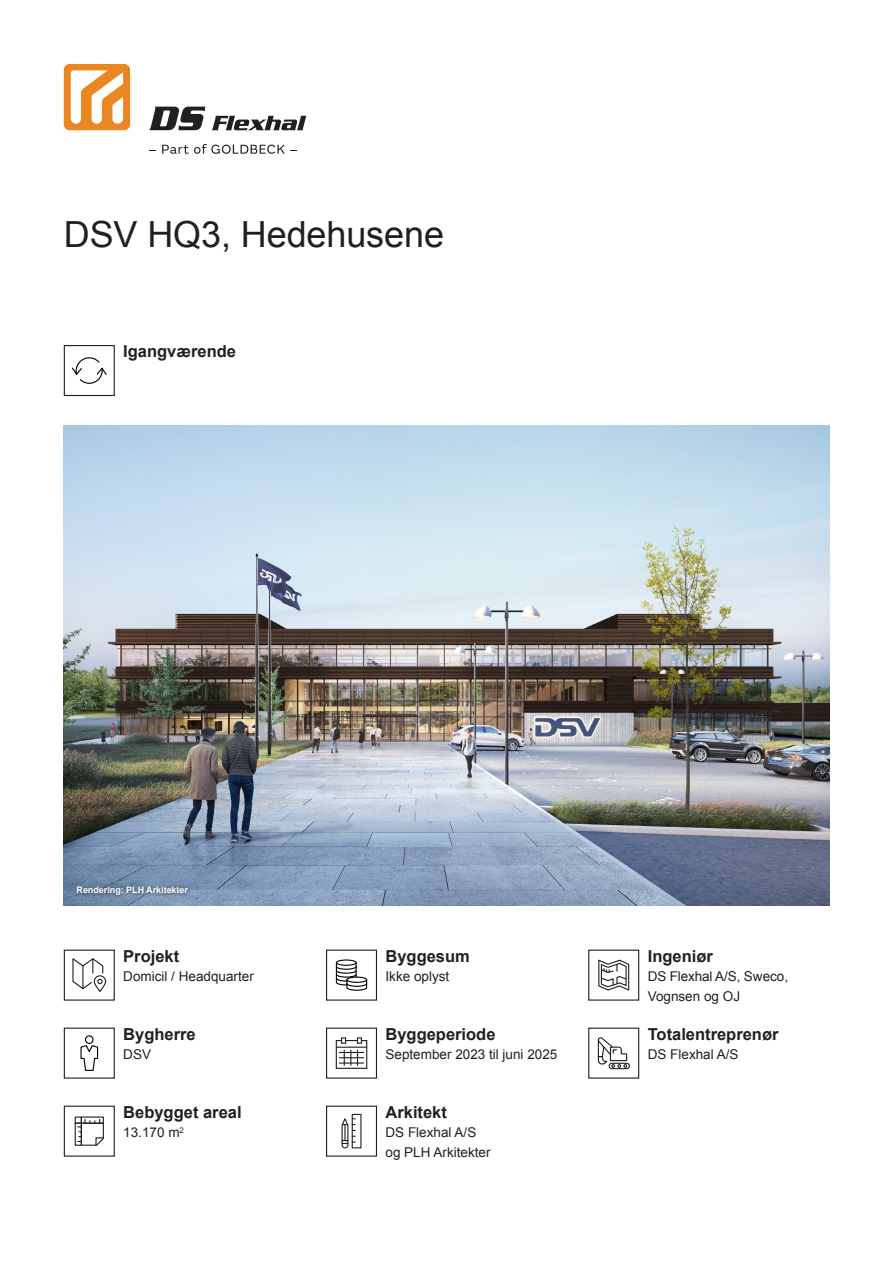
<style>
.page{position:relative;width:893px;height:1263px;background:#fff}
.page>*{position:absolute;margin:0;border:0;box-sizing:border-box;transform-origin:0 0}
.Overskrift{font:36px "Arial";letter-spacing:-.005em;color:#231f20}
.DSF_Icon_Rubrik{font:700 16.5px "Arial";color:#231f20}
.DSF_Icon_Tekst{font:13.5px "Arial";color:#231f20}
.Billednummer_Negativ{font:700 9px "Arial";letter-spacing:-.005em;color:#fff}
</style>
<div class="page">
<svg style="left:162px;top:144px;width:135px;height:10px"></svg>
<svg style="left:64px;top:64px;width:66px;height:66px"></svg>
<svg style="left:149px;top:107px;width:56px;height:23px"></svg>
<svg style="left:212px;top:116px;width:94px;height:14px"></svg>
<img style="left:64px;top:425px;width:765px;height:481px">
<div style="left:73px;top:882px;width:120px;height:17px;background:#231f20;opacity:.75"></div>
<div style="left:94px;top:975px;width:12px;height:17px;border:1px solid #231f20;border-radius:6px"></div>
<svg style="left:72px;top:958px;width:32px;height:32px"></svg>
<div style="left:64px;top:949px;width:51px;height:52px;border:1px solid #231f20"></div>
<svg style="left:72px;top:357px;width:35px;height:27px"></svg>
<div style="left:64px;top:345px;width:51px;height:51px;border:1px solid #231f20"></div>
<div style="left:336px;top:959px;width:21px;height:7px;border:1px solid #000001;border-radius:50%"></div>
<svg style="left:335px;top:961px;width:33px;height:30px"></svg>
<div style="left:326px;top:949px;width:51px;height:52px;border:1px solid #231f20"></div>
<svg style="left:598px;top:959px;width:32px;height:32px"></svg>
<div style="left:588px;top:949px;width:51px;height:52px;border:1px solid #231f20"></div>
<div style="left:85px;top:1035px;width:9px;height:9px;border:1px solid #000001;border-radius:50%"></div>
<svg style="left:80px;top:1045px;width:19px;height:26px"></svg>
<div style="left:64px;top:1027px;width:51px;height:52px;border:1px solid #231f20"></div>
<svg style="left:335px;top:1037px;width:33px;height:32px"></svg>
<div style="left:326px;top:1027px;width:51px;height:52px;border:1px solid #231f20"></div>
<div style="left:609px;top:1063px;width:21px;height:6px;border:1px solid #231f20;border-radius:3px"></div>
<svg style="left:597px;top:1037px;width:31px;height:31px"></svg>
<div style="left:588px;top:1027px;width:51px;height:52px;border:1px solid #231f20"></div>
<div style="left:75px;top:1122px;width:7px;height:24px;border:1px solid #231f20"></div>
<div style="left:75px;top:1116px;width:7px;height:8px;border:1px solid #231f20"></div>
<svg style="left:78px;top:1119px;width:26px;height:27px"></svg>
<div style="left:64px;top:1105px;width:51px;height:52px;border:1px solid #231f20"></div>
<svg style="left:341px;top:1116px;width:14px;height:33px"></svg>
<div style="left:326px;top:1105px;width:51px;height:52px;border:1px solid #231f20"></div>
<p class="Overskrift" style="left:64px;top:211px;width:382px">DSV HQ3, Hedehusene</p>
<p class="DSF_Icon_Rubrik" style="left:123px;top:340px;width:114px">Igangværende</p>
<p class="Billednummer_Negativ" style="left:77px;top:884px;width:113px">Rendering: PLH Arkitekter</p>
<p class="DSF_Icon_Rubrik" style="left:123px;top:945px;width:57px">Projekt</p>
<p class="DSF_Icon_Tekst" style="left:123px;top:967px;width:132px">Domicil / Headquarter</p>
<p class="DSF_Icon_Rubrik" style="left:386px;top:945px;width:86px">Byggesum</p>
<p class="DSF_Icon_Tekst" style="left:386px;top:967px;width:65px">Ikke oplyst</p>
<p class="DSF_Icon_Rubrik" style="left:648px;top:945px;width:67px">Ingeniør</p>
<p class="DSF_Icon_Tekst" style="left:648px;top:967px;width:142px">DS Flexhal A/S, Sweco,</p>
<p class="DSF_Icon_Tekst" style="left:648px;top:987px;width:94px">Vognsen og OJ</p>
<p class="DSF_Icon_Rubrik" style="left:123px;top:1023px;width:74px">Bygherre</p>
<p class="DSF_Icon_Tekst" style="left:123px;top:1045px;width:29px">DSV</p>
<p class="DSF_Icon_Rubrik" style="left:386px;top:1023px;width:112px">Byggeperiode</p>
<p class="DSF_Icon_Tekst" style="left:386px;top:1045px;width:173px">September 2023 til juni 2025</p>
<p class="DSF_Icon_Rubrik" style="left:648px;top:1023px;width:132px">Totalentreprenør</p>
<p class="DSF_Icon_Tekst" style="left:648px;top:1045px;width:92px">DS Flexhal A/S</p>
<p class="DSF_Icon_Rubrik" style="left:123px;top:1101px;width:120px">Bebygget areal</p>
<p class="DSF_Icon_Tekst" style="left:123px;top:1123px;width:62px">13.170 m<sup>2</sup></p>
<p class="DSF_Icon_Rubrik" style="left:386px;top:1101px;width:63px">Arkitekt</p>
<p class="DSF_Icon_Tekst" style="left:386px;top:1123px;width:92px">DS Flexhal A/S</p>
<p class="DSF_Icon_Tekst" style="left:386px;top:1143px;width:107px">og PLH Arkitekter</p>
</div>
